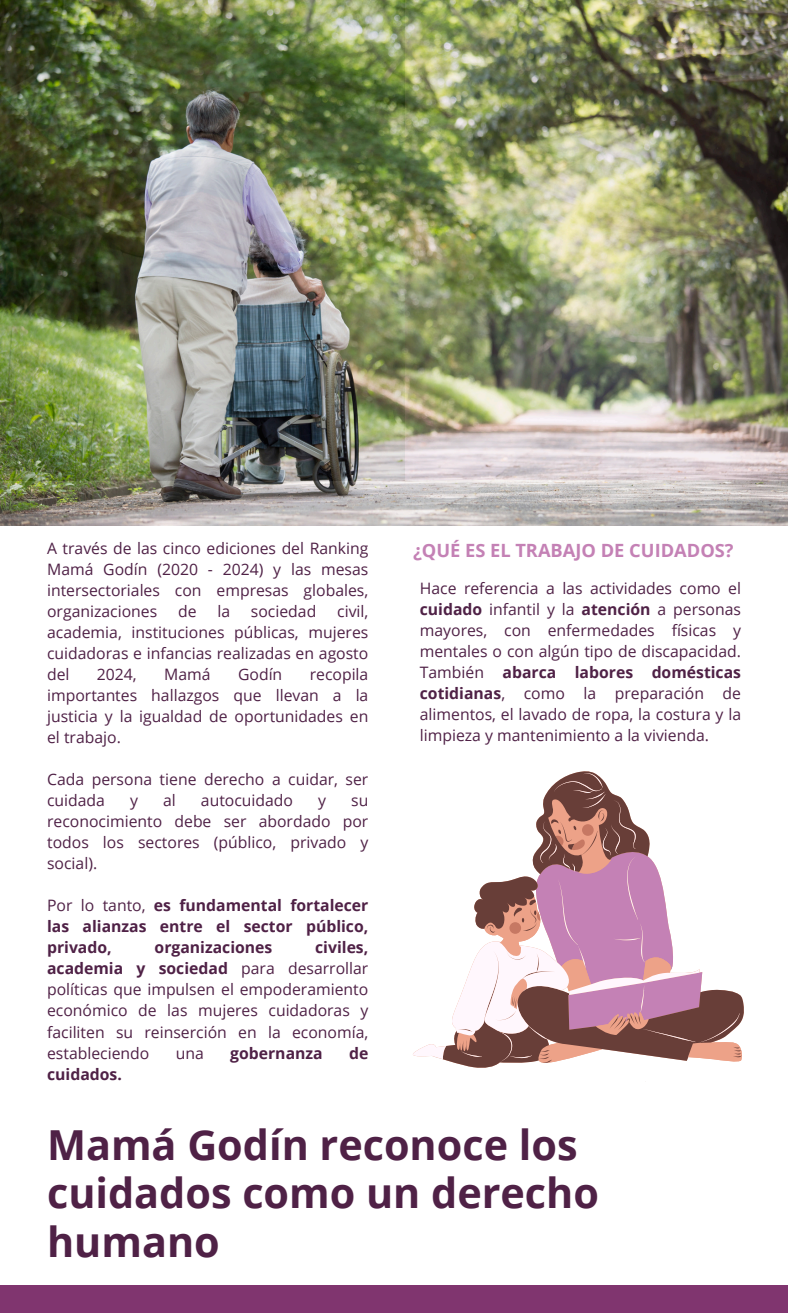
<style>
.page{position:relative;width:788px;height:1313px;background:#fff}
.page>*{position:absolute;margin:0;border:0;box-sizing:border-box;transform-origin:0 0}
.t1{font:700 41.3px/48.6px "Open Sans";color:#4f2146}
.t2{font:700 18.2px "Open Sans";color:#c481b5}
.t3{font:15.75px/21px "Open Sans";color:#4f2146;text-align:justify}
.t4{font:700 15.75px/21px "Open Sans";color:#4f2146;text-align:justify}
.s1{font-weight:400}
.s2{font-weight:700}
</style>
<div class="page">
<div style="left:0;top:1285px;width:788px;height:27px;background:#80356f"></div>
<svg style="left:452px;top:771px;width:292px;height:297px"></svg>
<svg style="left:413px;top:773px;width:326px;height:289px"></svg>
<img style="left:0;top:0;width:787px;height:525px">
<p class="t3" style="left:47px;top:537px;width:323px">A través de las cinco ediciones del Ranking Mamá Godín (2020 - 2024) y las mesas intersectoriales con empresas globales, organizaciones</p>
<p class="t3" style="left:47px;top:600px;width:323px;text-indent:290px">civil, academia, instituciones públicas, mujeres cuidadoras e infancias realizadas en agosto del</p>
<p class="t3" style="left:178px;top:600px;width:20px">de</p>
<p class="t3" style="left:217px;top:600px;width:14px">la</p>
<p class="t3" style="left:251px;top:600px;width:67px">sociedad</p>
<p class="t3" style="left:97px;top:663px;width:41px">2024,</p>
<p class="t3" style="left:164px;top:663px;width:48px">Mamá</p>
<p class="t3" style="left:238px;top:663px;width:46px">Godín</p>
<p class="t3" style="left:47px;top:663px;width:323px;text-indent:262px">recopila importantes hallazgos que llevan a la justicia y la igualdad de oportunidades en el trabajo.</p>
<p class="t3" style="left:47px;top:768px;width:323px">Cada persona tiene derecho a cuidar, ser cuidada</p>
<p class="t3" style="left:130px;top:789px;width:9px">y</p>
<p class="t3" style="left:163px;top:789px;width:14px">al</p>
<p class="t3" style="left:201px;top:789px;width:94px">autocuidado</p>
<p class="t3" style="left:318px;top:789px;width:9px">y</p>
<p class="t3" style="left:47px;top:789px;width:323px;text-indent:304px">su reconocimiento debe ser abordado por todos los sectores (público, privado y social).</p>
<p class="t4" style="left:47px;top:894px;width:323px"><span class="s1">Por lo tanto,</span> es fundamental fortalecer las alianzas entre el sector público, privado,</p>
<p class="t3" style="left:47px;top:936px;width:323px;text-indent:268px"><span class="s2">civiles, academia y sociedad</span> para desarrollar políticas que impulsen el empoderamiento económico de las mujeres cuidadoras y faciliten su reinserción en la economía, estableciendo</p>
<p class="t4" style="left:154px;top:936px;width:119px">organizaciones</p>
<p class="t3" style="left:176px;top:1041px;width:30px">una</p>
<p class="t4" style="left:230px;top:1041px;width:94px">gobernanza</p>
<p class="t4" style="left:349px;top:1041px;width:21px">de</p>
<p class="t4" style="left:47px;top:1062px;width:76px">cuidados.</p>
<h2 class="t2" style="left:413px;top:537px;width:322px">¿QUÉ ES EL TRABAJO DE CUIDADOS?</h2>
<p class="t3" style="left:420px;top:577px;width:323px">Hace referencia a las actividades como el <span class="s2">cuidado</span> infantil y la <span class="s2">atención</span> a personas mayores, con enfermedades físicas y mentales o con algún tipo de discapacidad.<br>También <span class="s2">abarca labores domésticas cotidianas</span>, como la preparación de alimentos, el lavado de ropa, la costura y la limpieza y mantenimiento a la vivienda.</p>
<p class="t1" style="left:47px;top:1119px;width:553px">Mamá Godín reconoce los cuidados como un derecho humano</p>
</div>
